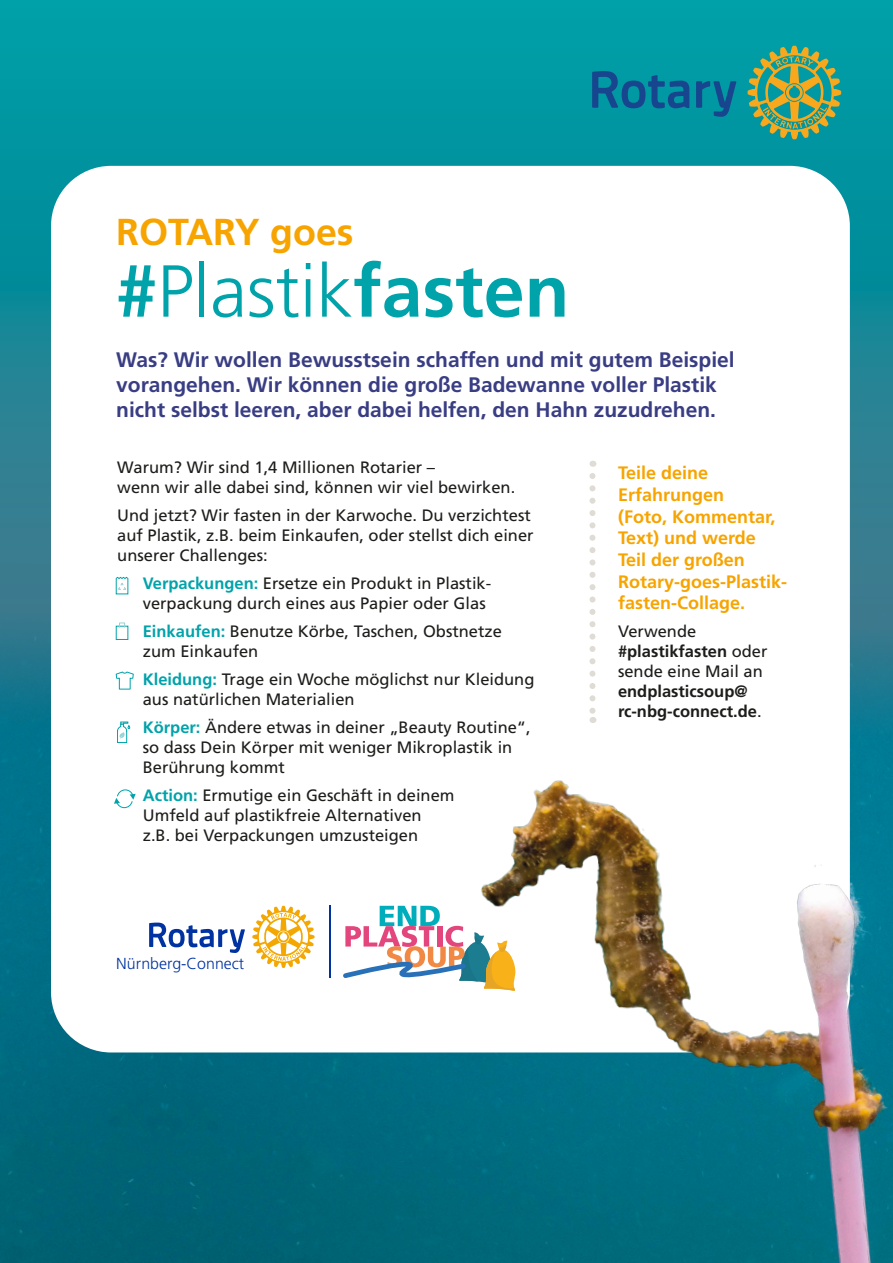
<style>
.page{position:relative;width:893px;height:1263px;background:#fff}
.page>*{position:absolute;margin:0;border:0;box-sizing:border-box;transform-origin:0 0}
.t1{font:700 73.5px "Frutiger LT Pro";color:#00a3aa}
.t2{font:700 37.5px "Frutiger LT Pro";color:#f7a400}
.t3{font:700 21px/25.2px "Frutiger LT Pro";color:#393d83}
.t4{font:700 18px/21.6px "Frutiger LT Pro";color:#f7a400}
.t5{font:16.5px/19.8px "Frutiger LT Pro";color:#1d1d1b}
.t6{font:700 16.5px/19.8px "Frutiger LT Pro";color:#1d1d1b}
.t7{font:300 15.9px "Frutiger LT Std";color:#0033a1}
.s1{font-weight:300}
.s2{font-weight:700;color:#00a3aa}
.s3{font-weight:700}
.s4{font-weight:400}
</style>
<div class="page">
<svg style="left:0;top:0;width:893px;height:569px;background:#0695a0"></svg>
<img style="left:0;top:561px;width:157px;height:702px">
<svg style="left:592px;top:71px;width:144px;height:46px;background:#077c9b"></svg>
<svg style="left:748px;top:46px;width:93px;height:93px;background:#619e6d"></svg>
<div style="left:51px;top:166px;width:799px;height:886px;background:#fff;border-radius:60px"></div>
<svg style="left:149px;top:922px;width:8px;height:25px"></svg>
<svg style="left:589px;top:476px;width:6px;height:90px"></svg>
<svg style="left:115px;top:671px;width:19px;height:19px"></svg>
<div style="left:116px;top:626px;width:12px;height:14px;border:1px solid #00a3aa"></div>
<svg style="left:119px;top:622px;width:6px;height:6px"></svg>
<svg style="left:114px;top:789px;width:22px;height:19px"></svg>
<svg style="left:117px;top:721px;width:13px;height:22px"></svg>
<svg style="left:115px;top:576px;width:14px;height:14px"></svg>
<img style="left:157px;top:570px;width:736px;height:693px">
<h2 class="t2" style="left:116px;top:210px;width:239px">ROTARY goes</h2>
<h1 class="t1" style="left:116px;top:247px;width:455px">#<span class="s1">Plastik</span>fasten</h1>
<p class="t3" style="left:116px;top:347px;width:620px">Was? Wir wollen Bewusstsein schaffen und mit gutem Beispiel vorangehen. Wir können die große Badewanne voller Plastik nicht selbst leeren, aber dabei helfen, den Hahn zuzudrehen.</p>
<p class="t5" style="left:117px;top:457px;width:399px">Warum? Wir sind 1,4 Millionen Rotarier –<br>wenn wir alle dabei sind, können wir viel bewirken.</p>
<p class="t5" style="left:117px;top:506px;width:418px">Und jetzt? Wir fasten in der Karwoche. Du verzichtest auf Plastik, z.B. beim Einkaufen, oder stellst dich einer unserer Challenges:</p>
<p class="t5" style="left:143px;top:573px;width:350px"><span class="s2">Verpackungen:</span> Ersetze ein Produkt in Plastik&shy;verpackung durch eines aus Papier oder Glas</p>
<p class="t5" style="left:143px;top:622px;width:361px"><span class="s2">Einkaufen:</span> Benutze Körbe, Taschen, Obstnetze zum Einkaufen</p>
<p class="t5" style="left:143px;top:670px;width:393px"><span class="s2">Kleidung:</span> Trage ein Woche möglichst nur Kleidung aus natürlichen Materialien</p>
<p class="t5" style="left:143px;top:718px;width:389px"><span class="s2">Körper:</span> Ändere etwas in deiner „Beauty Routine“, so dass Dein Körper mit weniger Mikroplastik in<br>Berührung kommt</p>
<p class="t5" style="left:143px;top:786px;width:313px"><span class="s2">Action:</span> Ermutige ein Geschäft in deinem<br>Umfeld auf plastikfreie Alternativen<br>z.B. bei Verpackungen umzusteigen</p>
<p class="t7" style="left:116px;top:954px;width:130px">Nürnberg-Connect</p>
<p class="t4" style="left:618px;top:462px;width:171px">Teile deine<br>Erfahrungen<br>(Foto, Kommentar,<br>Text) und werde<br>Teil der großen<br>Rotary-goes-Plastik&shy;fasten-Collage.</p>
<p class="t5" style="left:618px;top:622px;width:151px">Verwende <span class="s3">#plastikfasten</span> oder sende eine Mail an</p>
<p class="t6" style="left:618px;top:681px;width:145px">endplasticsoup@ rc-nbg-connect.de<span class="s4">.</span></p>
</div>
